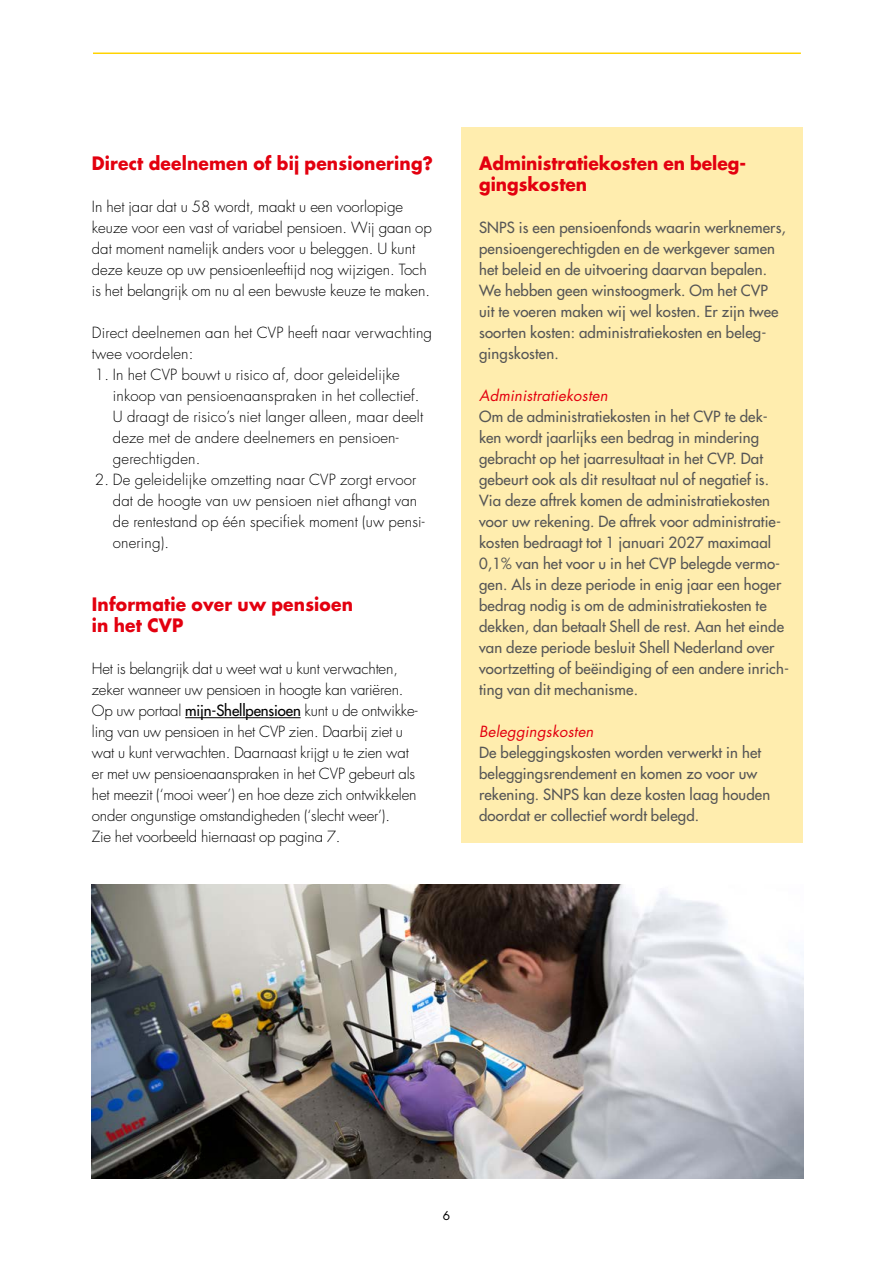
<style>
.page{position:relative;width:893px;height:1263px;background:#fff}
.page>*{position:absolute;margin:0;border:0;box-sizing:border-box;transform-origin:0 0}
.TUSSENKOP_GROTER{font:700 18px "Futura Std";letter-spacing:.01em;color:#e3000f;scale:.95 1}
.Kadertekst_80__zw{font:700 18px/21px "Futura Std";color:#e3000f;scale:.95 1}
.Platte_tekst{font:300 15px/21px "Futura Std";color:#000}
.Kadertekst_80__zw-2{font:500 15px/21px "Futura Std";letter-spacing:.01em;color:#565656}
.medium_rood_cursi{font:italic 15px "Futura Std";letter-spacing:.01em;color:#e3000f}
.t1{font:12px "Futura Std";color:#000}
.s1{font-weight:500}
</style>
<div class="page">
<hr style="left:93px;top:53px;width:708px;height:1px;background:#ffd300">
<hr style="left:185px;top:717px;width:116px;height:1px;background:#000">
<div style="left:462px;top:127px;width:341px;height:715px;background:#ffedae"></div>
<img style="left:92px;top:884px;width:711px;height:294px">
<p class="TUSSENKOP_GROTER" style="left:92px;top:151px;width:360px">Direct deelnemen of bij pensionering?</p>
<p class="Platte_tekst" style="left:92px;top:197px;width:341px">In het jaar dat u 58 wordt, maakt u een voorlopige keuze voor een vast of variabel pensioen. Wij gaan op dat moment namelijk anders voor u beleggen. U kunt deze keuze op uw pensioenleeftijd nog wijzigen. Toch is het belangrijk om nu al een bewuste keuze te maken.</p>
<p class="Platte_tekst" style="left:92px;top:323px;width:342px">Direct deelnemen aan het CVP heeft naar verwachting twee voordelen:</p>
<p class="Platte_tekst" style="left:113px;top:365px;width:312px;text-indent:-18px">1. In het CVP bouwt u risico af, door geleidelijke inkoop van pensioenaanspraken in het collectief.<br>U draagt de risico’s niet langer alleen, maar deelt deze met de andere deelnemers en pensioen&shy;gerechtigden.</p>
<p class="Platte_tekst" style="left:113px;top:470px;width:313px;text-indent:-18px">2. De geleidelijke omzetting naar CVP zorgt ervoor dat de hoogte van uw pensioen niet afhangt van de rentestand op één specifiek moment (uw pensi&shy;onering).</p>
<p class="TUSSENKOP_GROTER" style="left:92px;top:592px;width:276px">Informatie over uw pensioen</p>
<p class="TUSSENKOP_GROTER" style="left:92px;top:613px;width:98px">in het CVP</p>
<p class="Platte_tekst" style="left:92px;top:659px;width:327px">Het is belangrijk dat u weet wat u kunt verwachten, zeker wanneer uw pensioen in hoogte kan variëren.<br>Op uw portaal <span class="s1">mijn-Shellpensioen</span> kunt u de ontwikke&shy;ling van uw pensioen in het CVP zien. Daarbij ziet u wat u kunt verwachten. Daarnaast krijgt u te zien wat er met uw pensioenaanspraken in het CVP gebeurt als het meezit (‘mooi weer’) en hoe deze zich ontwikkelen onder ongunstige omstandigheden (‘slecht weer’).<br>Zie het voorbeeld hiernaast op pagina 7.</p>
<p class="Kadertekst_80__zw" style="left:479px;top:153px;width:283px">Administratiekosten en beleg&shy;gingskosten</p>
<p class="Kadertekst_80__zw-2" style="left:479px;top:217px;width:308px">SNPS is een pensioenfonds waarin werknemers, pensioengerechtigden en de werkgever samen het beleid en de uitvoering daarvan bepalen.<br>We hebben geen winstoogmerk. Om het CVP uit te voeren maken wij wel kosten. Er zijn twee soorten kosten: administratiekosten en beleg&shy;gingskosten.</p>
<p class="medium_rood_cursi" style="left:479px;top:386px;width:130px">Administratiekosten</p>
<p class="Kadertekst_80__zw-2" style="left:479px;top:406px;width:311px">Om de administratiekosten in het CVP te dek&shy;ken wordt jaarlijks een bedrag in mindering gebracht op het jaarresultaat in het CVP. Dat gebeurt ook als dit resultaat nul of negatief is.<br>Via deze aftrek komen de administratiekosten voor uw rekening. De aftrek voor administratie&shy;kosten bedraagt tot 1 januari 2027 maximaal 0,1% van het voor u in het CVP belegde vermo&shy;gen. Als in deze periode in enig jaar een hoger bedrag nodig is om de administratiekosten te dekken, dan betaalt Shell de rest. Aan het einde van deze periode besluit Shell Nederland over voortzetting of beëindiging of een andere inrich&shy;ting van dit mechanisme.</p>
<p class="medium_rood_cursi" style="left:479px;top:722px;width:116px">Beleggingskosten</p>
<p class="Kadertekst_80__zw-2" style="left:479px;top:742px;width:293px">De beleggingskosten worden verwerkt in het beleggingsrendement en komen zo voor uw rekening. SNPS kan deze kosten laag houden doordat er collectief wordt belegd.</p>
<p class="t1" style="left:443px;top:1208px;width:9px">6</p>
</div>
